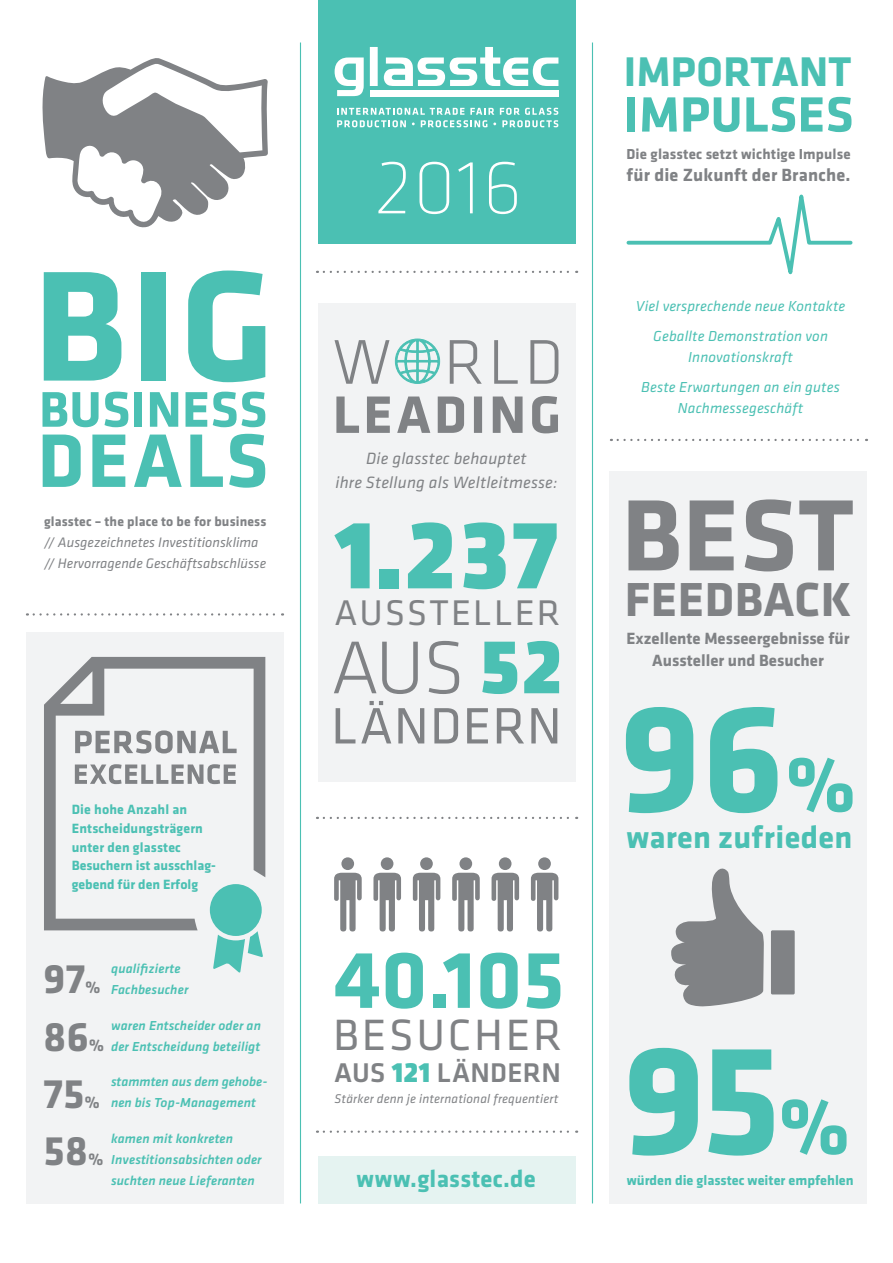
<style>
.page{position:relative;width:893px;height:1263px;background:#fff}
.page>*{position:absolute;margin:0;border:0;box-sizing:border-box;transform-origin:0 0}
.t1{font:700 162.75px "Klavika";color:#4bc0b3}
.t2{font:700 105px "Klavika";color:#808285}
.t3{font:97.5px "Klavika Display Bl";color:#4bc0b3}
.t4{font:700 84.15px "Klavika";color:#4bc0b3}
.t5{font:700 78.6px "Klavika";letter-spacing:.035em;color:#4bc0b3}
.t6{font:300 77.4px "Klavika";color:#808285}
.t7{font:52.95px "Klavika";letter-spacing:.02em;color:#808285}
.t8{font:700 51.9px "Klavika";letter-spacing:.01em;color:#4bc0b3}
.t9{font:700 51.3px "Klavika";letter-spacing:.01em;color:#4bc0b3}
.t10{font:700 49.5px "Klavika";letter-spacing:.01em;color:#808285}
.t11{font:45.45px "Klavika";letter-spacing:.06em;color:#808285}
.t12{font:700 43.05px "Klavika";letter-spacing:.01em;color:#4bc0b3}
.t13{font:700 42.75px "Klavika";letter-spacing:.005em;color:#808285}
.t14{font:37.05px "Klavika";letter-spacing:.06em;color:#808285}
.t15{font:700 32.4px "Klavika";letter-spacing:.01em;color:#4bc0b3}
.t16{font:500 28.05px "Klavika";letter-spacing:.01em;color:#808285}
.t17{font:700 24.9px "Klavika";letter-spacing:.01em;color:#4bc0b3}
.t18{font:700 18.3px "Klavika";letter-spacing:.01em;color:#808285}
.t19{font:700 17.1px "Klavika";color:#808285}
.t20{font:italic 16.95px/24px "Klavika";letter-spacing:.01em;color:#808285;text-align:center}
.t21{font:700 16.8px/22.8px "Klavika";color:#808285;text-align:center}
.t22{font:italic 15px/30px "Klavika";letter-spacing:.01em;color:#4bc0b3;text-align:center}
.t23{font:700 15px "Klavika";letter-spacing:.01em;color:#808285}
.t24{font:italic 14.25px/21px "Klavika";color:#808285}
.t25{font:700 14.25px "Klavika";color:#4bc0b3}
.t26{font:700 13.95px/18.8px "Klavika";letter-spacing:.01em;color:#4bc0b3}
.t27{font:700 13.8px "Klavika";letter-spacing:.01em;color:#808285}
.t28{font:italic 500 13.5px/20.9px "Klavika";letter-spacing:.01em;color:#4bc0b3}
.t29{font:italic 13.05px "Klavika";letter-spacing:.01em;color:#808285}
.s1{font-family:"Klavika Display Bl";font-weight:400;color:#4bc0b3}
</style>
<div class="page">
<div style="left:317px;top:303px;width:258px;height:479px;background:#f2f3f4"></div>
<div style="left:317px;top:1155px;width:258px;height:48px;background:#e5f3f1"></div>
<div style="left:26px;top:632px;width:257px;height:571px;background:#f2f3f4"></div>
<div style="left:609px;top:471px;width:258px;height:732px;background:#f2f3f4"></div>
<svg style="left:336px;top:396px;width:222px;height:37px"></svg>
<svg style="left:334px;top:338px;width:224px;height:46px"></svg>
<svg style="left:629px;top:1048px;width:217px;height:107px"></svg>
<svg style="left:626px;top:707px;width:226px;height:106px"></svg>
<svg style="left:324px;top:817px;width:253px;height:2px"></svg>
<svg style="left:324px;top:271px;width:253px;height:2px"></svg>
<svg style="left:618px;top:439px;width:249px;height:2px"></svg>
<svg style="left:34px;top:613px;width:249px;height:3px"></svg>
<hr style="left:300px;top:43px;width:1px;height:1160px;background:#4bc0b3">
<hr style="left:592px;top:43px;width:1px;height:1160px;background:#4bc0b3">
<svg style="left:324px;top:1130px;width:253px;height:3px"></svg>
<svg style="left:531px;top:857px;width:27px;height:74px"></svg>
<svg style="left:373px;top:857px;width:28px;height:74px"></svg>
<svg style="left:413px;top:857px;width:27px;height:74px"></svg>
<svg style="left:452px;top:857px;width:28px;height:74px"></svg>
<svg style="left:492px;top:857px;width:27px;height:74px"></svg>
<svg style="left:334px;top:857px;width:28px;height:74px"></svg>
<svg style="left:671px;top:868px;width:93px;height:139px"></svg>
<div style="left:771px;top:930px;width:24px;height:64px;background:#808285;border-radius:2px"></div>
<svg style="left:44px;top:657px;width:221px;height:273px"></svg>
<svg style="left:42px;top:58px;width:226px;height:170px"></svg>
<svg style="left:213px;top:931px;width:50px;height:42px"></svg>
<div style="left:210px;top:884px;width:52px;height:52px;background:#4bc0b3;border-radius:50%"></div>
<svg style="left:626px;top:194px;width:227px;height:81px"></svg>
<div style="left:317px;top:0;width:258px;height:243px;background:#4bc0b3"></div>
<svg style="left:335px;top:47px;width:223px;height:49px"></svg>
<div style="left:370px;top:90px;width:188px;height:6px;background:#fff"></div>
<svg style="left:337px;top:108px;width:221px;height:19px"></svg>
<svg style="left:378px;top:162px;width:139px;height:52px"></svg>
<h1 class="t1" style="left:33px;top:209px;width:243px">BIG</h1>
<h3 class="t8" style="left:39px;top:372px;width:230px">BUSINESS</h3>
<h3 class="t5" style="left:38px;top:404px;width:232px">DEALS</h3>
<p class="t27" style="left:44px;top:511px;width:224px">glasstec – the place to be for business</p>
<p class="t24" style="left:44px;top:531px;width:224px">// Ausgezeichnetes Investitionsklima // Hervorragende Geschäftsabschlüsse</p>
<p class="t26" style="left:72px;top:799px;width:146px">Die hohe Anzahl an<br>Entscheidungsträgern unter den glasstec<br>Besuchern ist ausschlag&shy;gebend für den Erfolg</p>
<p class="t28" style="left:111px;top:957px;width:79px">qualifizierte<br>Fachbesucher</p>
<p class="t28" style="left:111px;top:1014px;width:151px">waren Entscheider oder an der Entscheidung beteiligt</p>
<p class="t28" style="left:111px;top:1071px;width:158px">stammten aus dem gehobe&shy;nen bis Top-Management</p>
<p class="t28" style="left:111px;top:1128px;width:152px">kamen mit konkreten<br>Investitionsabsichten oder suchten neue Lieferanten</p>
<h3 class="t13" style="left:44px;top:948px;width:43px">97</h3>
<p class="t19" style="left:86px;top:975px;width:16px">%</p>
<h3 class="t13" style="left:44px;top:1006px;width:47px">86</h3>
<p class="t19" style="left:89px;top:1033px;width:16px">%</p>
<h3 class="t13" style="left:44px;top:1062px;width:42px">75</h3>
<p class="t19" style="left:85px;top:1089px;width:16px">%</p>
<h3 class="t13" style="left:44px;top:1120px;width:46px">58</h3>
<p class="t19" style="left:88px;top:1147px;width:16px">%</p>
<p class="t20" style="left:335px;top:446px;width:224px">Die glasstec behauptet<br>ihre Stellung als Weltleitmesse:</p>
<h3 class="t3" style="left:335px;top:498px;width:225px">1.237</h3>
<h3 class="t14" style="left:335px;top:589px;width:227px">AUSSTELLER</h3>
<h3 class="t6" style="left:331px;top:621px;width:232px">AUS <span class="s1">52</span></h3>
<h3 class="t7" style="left:331px;top:691px;width:232px">LÄNDERN</h3>
<h3 class="t4" style="left:334px;top:919px;width:232px">40.105</h3>
<h3 class="t11" style="left:333px;top:1005px;width:230px">BESUCHER</h3>
<h3 class="t16" style="left:334px;top:1054px;width:228px">AUS <span class="s1">121</span> LÄNDERN</h3>
<p class="t29" style="left:334px;top:1090px;width:225px">Stärker denn je international frequentiert</p>
<h3 class="t17" style="left:357px;top:1160px;width:181px">www.glasstec.de</h3>
<h3 class="t12" style="left:624px;top:41px;width:229px">IMPORTANT</h3>
<h3 class="t9" style="left:624px;top:77px;width:231px">IMPULSES</h3>
<p class="t23" style="left:626px;top:143px;width:226px">Die glasstec setzt wichtige Impulse</p>
<h3 class="t18" style="left:626px;top:161px;width:225px">für die Zukunft der Branche.</h3>
<p class="t22" style="left:636px;top:291px;width:211px">Viel versprechende neue Kontakte<br>Geballte Demonstration von</p>
<p class="t22" style="left:641px;top:342px;width:200px">Innovationskraft<br>Beste Erwartungen an ein gutes</p>
<p class="t22" style="left:678px;top:393px;width:127px">Nachmessegeschäft</p>
<h2 class="t2" style="left:622px;top:460px;width:234px">BEST</h2>
<h3 class="t10" style="left:625px;top:564px;width:228px">FEEDBACK</h3>
<p class="t21" style="left:626px;top:626px;width:225px">Exzellente Messeergebnisse für<br>Aussteller und Besucher</p>
<h3 class="t15" style="left:626px;top:814px;width:228px">waren zufrieden</h3>
<p class="t25" style="left:627px;top:1170px;width:228px">würden die glasstec weiter empfehlen</p>
</div>
